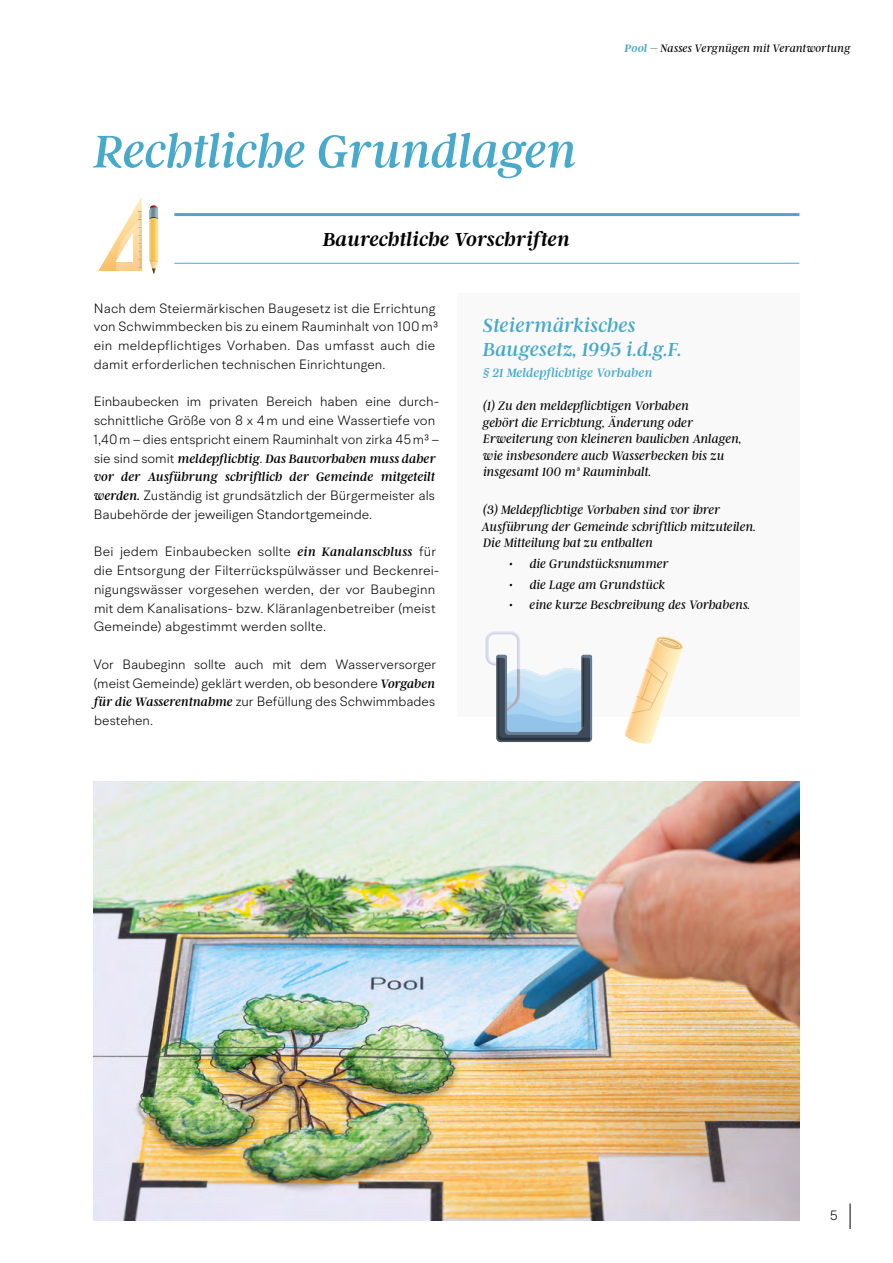
<style>
.page{position:relative;width:893px;height:1263px;background:#fff}
.page>*{position:absolute;margin:0;border:0;box-sizing:border-box;transform-origin:0 0}
.t1{font:italic 51px "Argent CF";letter-spacing:-.015em;color:#47a9cb}
.t2{font:italic 21px/24px "Argent CF";color:#47a9cb}
.t3{font:italic 600 21px "Argent CF";letter-spacing:-.005em;color:#000}
.t4{font:300 13.5px/18.8px "BR Hendrix";letter-spacing:.005em;color:#000}
.t5{font:italic 300 13.5px/16.5px "Argent CF";color:#000}
.t6{font:italic 13.5px/18.8px "Argent CF";letter-spacing:-.005em;color:#000}
.t7{font:italic 13.5px "Argent CF";color:#47a9cb}
.t8{font:italic 300 12px "Argent CF";letter-spacing:.005em;color:#000}
.s1{font-weight:600;color:#47a9cb}
.s2{font-family:"BR Hendrix";font-weight:300;font-style:normal}
.s3{font-family:"Argent CF";font-weight:400;font-style:italic}
</style>
<div class="page">
<img style="left:93px;top:197px;width:758px;height:1032px">
<h1 class="t1" style="left:94px;top:125px;width:485px">Rechtliche Grundlagen</h1>
<h2 class="t3" style="left:323px;top:228px;width:249px">Baurechtliche Vorschriften</h2>
<p class="t8" style="left:624px;top:42px;width:227px"><span class="s1">Pool</span> – Nasses Vergnügen mit Verantwortung</p>
<p class="t4" style="left:94px;top:298px;width:346px">Nach dem Steiermärkischen Baugesetz ist die Errichtung von Schwimmbecken bis zu einem Rauminhalt von 100 m³ ein meldepflichtiges Vorhaben. Das umfasst auch die damit erforderlichen technischen Einrichtungen.</p>
<p class="t4" style="left:93px;top:392px;width:348px">Einbaubecken im privaten Bereich haben eine durch&shy;schnittliche Größe von 8 x 4 m und eine Wassertiefe von<br>1,40 m – dies entspricht einem Rauminhalt von zirka 45 m³ –</p>
<p class="t6" style="left:94px;top:449px;width:343px"><span class="s2">sie sind somit</span> meldepflichtig<span class="s2">.</span> Das Bauvorhaben muss daher vor der Ausführung schriftlich der Gemeinde mitgeteilt</p>
<p class="t4" style="left:94px;top:486px;width:343px"><span class="s3">werden.</span> Zuständig ist grundsätzlich der Bürgermeister als<br>Baubehörde der jeweiligen Standortgemeinde.</p>
<p class="t4" style="left:94px;top:542px;width:347px">Bei jedem Einbaubecken sollte <span class="s3">ein Kanalanschluss</span> für die Entsorgung der Filterrückspülwässer und Beckenrei&shy;nigungswässer vorgesehen werden, der vor Baubeginn mit dem Kanalisations- bzw. Kläranlagenbetreiber (meist Gemeinde) abgestimmt werden sollte.</p>
<p class="t4" style="left:93px;top:655px;width:344px;text-align:justify">Vor Baubeginn sollte auch mit dem Wasserversorger (meist Gemeinde) geklärt werden, ob besondere <span class="s3">Vorgaben für die Wasserentnahme</span> zur Befüllung des Schwimmbades bestehen.</p>
<h2 class="t2" style="left:483px;top:314px;width:200px">Steiermärkisches<br>Baugesetz, 1995 i.d.g.F.</h2>
<p class="t7" style="left:483px;top:366px;width:171px">§ 21 Meldepflichtige Vorhaben</p>
<p class="t5" style="left:483px;top:398px;width:260px">(1) Zu den meldepflichtigen Vorhaben<br>gehört die Errichtung, Änderung oder Erweiterung von kleineren baulichen Anlagen, wie insbesondere auch Wasserbecken bis zu insgesamt 100 m³ Rauminhalt.</p>
<p class="t5" style="left:482px;top:502px;width:275px">(3) Meldepflichtige Vorhaben sind vor ihrer<br>Ausführung der Gemeinde schriftlich mitzuteilen.<br>Die Mitteilung hat zu enthalten</p>
<p class="t5" style="left:509px;top:556px;width:161px">• die Grundstücksnummer</p>
<p class="t5" style="left:509px;top:576px;width:158px">• die Lage am Grundstück</p>
<p class="t5" style="left:509px;top:597px;width:243px">• eine kurze Beschreibung des Vorhabens.</p>
<p class="t4" style="left:830px;top:1206px;width:9px">5</p>
</div>
